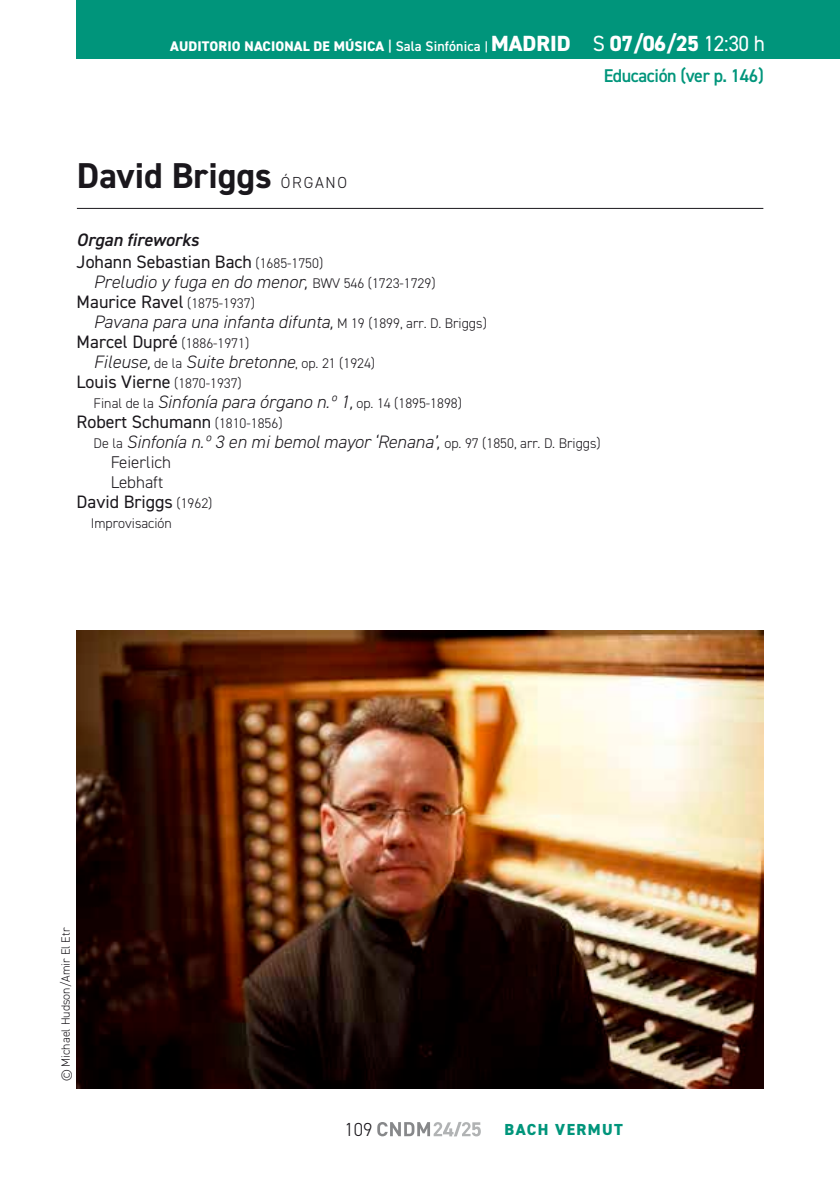
<style>
.page{position:relative;width:840px;height:1191px;background:#fff}
.page>*{position:absolute;margin:0;border:0;box-sizing:border-box;transform-origin:0 0}
.t1{font:700 36px "DIN2014";color:#1a171c}
.t2{font:300 19px "DIN2014";color:#1a171c}
.t3{font:600 18.4px "DIN2014";letter-spacing:-.02em;color:#00957b}
.t4{font:18px/22px "DIN2014";color:#1a171c}
.t5{font:italic 300 18px "DIN2014";color:#1a171c}
.t6{font:300 17px/20px "DIN2014";color:#1a171c}
.t7{font:800 16px "DIN2014";letter-spacing:.09em;color:#00957b}
.t8{font:300 16px "DIN2014";letter-spacing:.11em;color:#1a171c}
.t9{font:300 14px/20px "DIN2014";color:#1a171c}
.t10{font:800 14px "DIN2014";letter-spacing:.01em;color:#fff}
.t11{font:300 12px "DIN2014";color:#1a171c}
.s1{font-weight:600}
.s2{font-weight:600;font-size:12px}
.s3{font-size:22px}
.s4{font-weight:400;font-size:22px}
.s5{font-weight:600;font-style:italic}
.s6{font-weight:300;font-size:14px}
.s7{font-style:italic;font-size:18px}
.s8{font-weight:400;font-size:18px}
.s9{font-style:normal;font-size:14px}
</style>
<div class="page">
<div style="left:76px;top:0;width:763px;height:59px;background:#00957b"></div>
<svg style="left:377px;top:1122px;width:103px;height:14px"></svg>
<hr style="left:77px;top:208px;width:686px;height:1px;background:#1a171c">
<img style="left:77px;top:630px;width:686px;height:458px">
<p class="t10" style="left:170px;top:37px;width:596px">AUDITORIO NACIONAL DE MÚSICA <span class="s1">| Sala Sinfónica</span> <span class="s2">|</span> <span class="s3">MADRID</span> <span class="s4">S</span> <span class="s3">07/06/25</span> <span class="s4">12:30 h</span></p>
<h3 class="t3" style="left:603px;top:64px;width:161px">Educación (ver p. 146)</h3>
<h1 class="t1" style="left:77px;top:152px;width:196px">David Briggs</h1>
<p class="t8" style="left:281px;top:173px;width:68px">ÓRGANO</p>
<p class="t4" style="left:77px;top:228px;width:248px"><span class="s5">Organ fireworks<br></span>Johann Sebastian Bach <span class="s6">(1685-1750)</span></p>
<p class="t9" style="left:77px;top:273px;width:360px;text-indent:17px"><span class="s7">Preludio y fuga en do menor,</span> BWV 546 (1723-1729)<br><span class="s8">Maurice Ravel</span> (1875-1937)</p>
<p class="t5" style="left:94px;top:311px;width:394px">Pavana para una infanta difunta, <span class="s9">M 19 (1899, arr. D. Briggs)</span></p>
<p class="t4" style="left:77px;top:330px;width:174px">Marcel Dupré <span class="s6">(1886-1971)</span></p>
<p class="t5" style="left:94px;top:351px;width:283px">Fileuse, <span class="s9">de la</span> Suite bretonne<span class="s9">, op. 21 (1924)</span></p>
<p class="t4" style="left:77px;top:370px;width:167px">Louis Vierne <span class="s6">(1870-1937)</span></p>
<p class="t9" style="left:94px;top:393px;width:369px">Final de la <span class="s7">Sinfonía para órgano n.º 1,</span> op. 14 (1895-1898)</p>
<p class="t9" style="left:94px;top:413px;width:508px;text-indent:-17px"><span class="s8">Robert Schumann</span> (1810-1856)<br>De la <span class="s7">Sinfonía n.º 3 en mi bemol mayor ‘Renana’,</span> op. 97 (1850, arr. D. Briggs)</p>
<p class="t6" style="left:111px;top:452px;width:62px">Feierlich<br>Lebhaft</p>
<p class="t4" style="left:77px;top:490px;width:137px">David Briggs <span class="s6">(1962)</span></p>
<p class="t9" style="left:91px;top:513px;width:83px">Improvisación</p>
<p class="t11" style="left:58px;top:1081px;width:155px;rotate:-90deg">© Michael Hudson/Amir El Etr</p>
<h2 class="t2" style="left:344px;top:1117px;width:29px">109</h2>
<p class="t7" style="left:504px;top:1118px;width:120px">BACH VERMUT</p>
</div>
